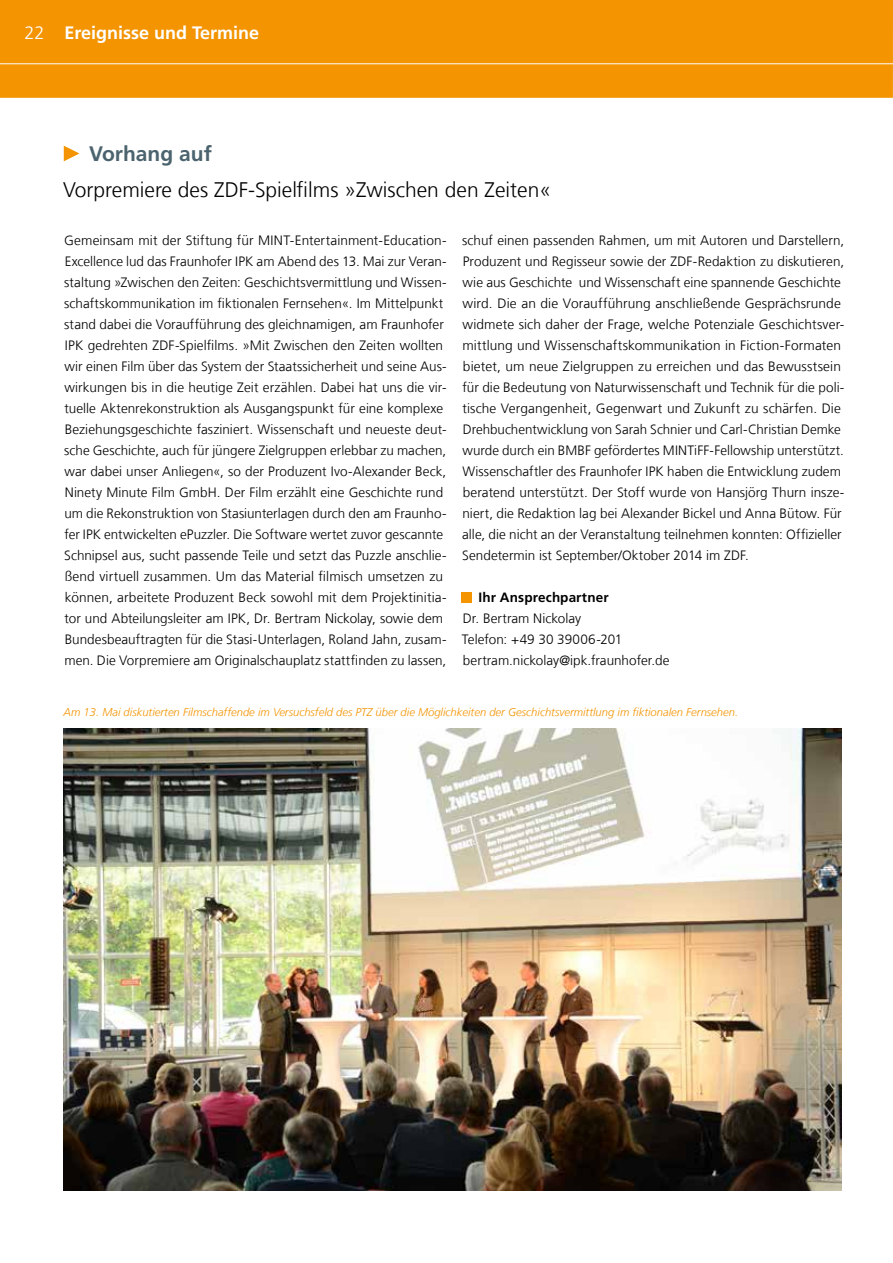
<style>
.page{position:relative;width:893px;height:1263px;background:#fff}
.page>*{position:absolute;margin:0;border:0;box-sizing:border-box;transform-origin:0 0}
.t1{font:300 21px "Frutiger LT Com";color:#000}
.t2{font:700 21px "Frutiger LT Com";color:#4b636e}
.t3{font:700 18px "Frutiger LT Com";color:#fff}
.t4{font:300 13.5px/21px "Frutiger LT Com";letter-spacing:.005em;color:#000}
.t5{font:700 13.5px "Frutiger LT Com";letter-spacing:.01em;color:#000}
.t6{font:italic 300 11.25px "Frutiger LT Com";color:#f39400}
.s1{font-weight:300}
</style>
<div class="page">
<div style="left:0;top:0;width:893px;height:98px;background:#f39400"></div>
<hr style="left:0;top:63px;width:893px;height:1px;background:#fff">
<svg style="left:64px;top:146px;width:15px;height:15px"></svg>
<div style="left:462px;top:592px;width:10px;height:10px;background:#f39400"></div>
<img style="left:64px;top:728px;width:778px;height:462px">
<h2 class="t3" style="left:24px;top:22px;width:236px"><span class="s1">22</span> Ereignisse und Termine</h2>
<h1 class="t2" style="left:89px;top:142px;width:124px">Vorhang auf</h1>
<h1 class="t1" style="left:63px;top:178px;width:489px">Vorpremiere des ZDF-Spielfilms »Zwischen den Zeiten«</h1>
<p class="t4" style="left:64px;top:230px;width:384px">Gemeinsam mit der Stiftung für MINT-Entertainment-Education-Excellence lud das Fraunhofer IPK am Abend des 13. Mai zur Veran&shy;staltung »Zwischen den Zeiten: Geschichtsvermittlung und Wissen&shy;schaftskommunikation im fiktionalen Fernsehen«. Im Mittelpunkt stand dabei die Voraufführung des gleichnamigen, am Fraunhofer IPK gedrehten ZDF-Spielfilms. »Mit Zwischen den Zeiten wollten wir einen Film über das System der Staatssicherheit und seine Aus&shy;wirkungen bis in die heutige Zeit erzählen. Dabei hat uns die vir&shy;tuelle Aktenrekonstruktion als Ausgangspunkt für eine komplexe Beziehungsgeschichte fasziniert. Wissenschaft und neueste deut&shy;sche Geschichte, auch für jüngere Zielgruppen erlebbar zu machen, war dabei unser Anliegen«, so der Produzent Ivo-Alexander Beck, Ninety Minute Film GmbH. Der Film erzählt eine Geschichte rund um die Rekonstruktion von Stasiunterlagen durch den am Fraunho&shy;fer IPK entwickelten ePuzzler. Die Software wertet zuvor gescannte Schnipsel aus, sucht passende Teile und setzt das Puzzle anschlie&shy;ßend virtuell zusammen. Um das Material filmisch umsetzen zu können, arbeitete Produzent Beck sowohl mit dem Projektinitia&shy;tor und Abteilungsleiter am IPK, Dr. Bertram Nickolay, sowie dem Bundesbeauftragten für die Stasi-Unterlagen, Roland Jahn, zusam&shy;men. Die Vorpremiere am Originalschauplatz stattfinden zu lassen,</p>
<p class="t6" style="left:64px;top:705px;width:676px">Am 13. Mai diskutierten Filmschaffende im Versuchsfeld des PTZ über die Möglichkeiten der Geschichtsvermittlung im fiktionalen Fernsehen.</p>
<p class="t4" style="left:462px;top:230px;width:384px">schuf einen passenden Rahmen, um mit Autoren und Darstellern, Produzent und Regisseur sowie der ZDF-Redaktion zu diskutieren, wie aus Geschichte und Wissenschaft eine spannende Geschichte wird. Die an die Voraufführung anschließende Gesprächsrunde widmete sich daher der Frage, welche Potenziale Geschichtsver&shy;mittlung und Wissenschaftskommunikation in Fiction-Formaten bietet, um neue Zielgruppen zu erreichen und das Bewusstsein für die Bedeutung von Naturwissenschaft und Technik für die poli&shy;tische Vergangenheit, Gegenwart und Zukunft zu schärfen. Die Drehbuchentwicklung von Sarah Schnier und Carl-Christian Demke wurde durch ein BMBF gefördertes MINTiFF-Fellowship unterstützt.<br>Wissenschaftler des Fraunhofer IPK haben die Entwicklung zudem beratend unterstützt. Der Stoff wurde von Hansjörg Thurn insze&shy;niert, die Redaktion lag bei Alexander Bickel und Anna Bütow. Für alle, die nicht an der Veranstaltung teilnehmen konnten: Offizieller Sendetermin ist September/Oktober 2014 im ZDF.</p>
<p class="t5" style="left:479px;top:590px;width:131px">Ihr Ansprechpartner</p>
<p class="t4" style="left:462px;top:608px;width:209px">Dr. Bertram Nickolay<br>Telefon: +49 30 39006-201 bertram.nickolay@ipk.fraunhofer.de</p>
</div>
